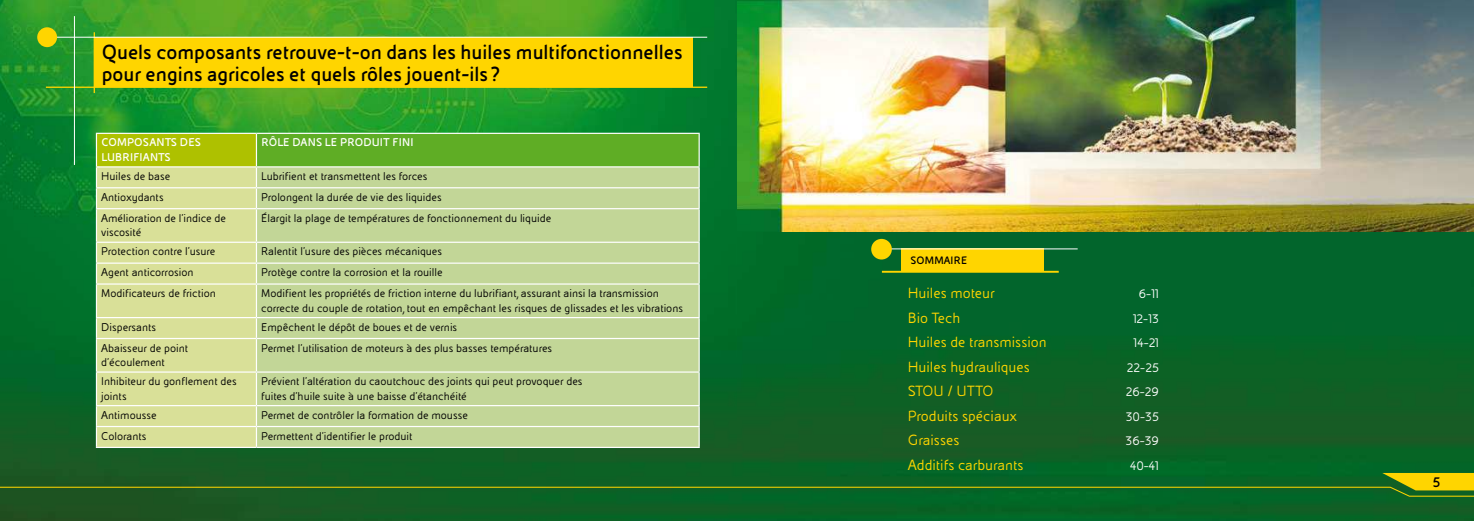
<style>
.page{position:relative;width:1474px;height:521px;background:#fff}
.page>*{position:absolute;margin:0;border:0;box-sizing:border-box;transform-origin:0 0}
.t1{font:700 21.88px/21.9px "Eni Exp";color:#000}
.t2{font:15.75px "Eni Exp Reg";color:#ffd500}
.t3{font:15.75px "Eni Exp Reg";letter-spacing:-.025em;color:#ffd500}
.t4{font:700 14.7px "Eni Exp";color:#000}
.t5{font:13.12px "Eni Exp Reg";color:#fff}
.t6{font:12.08px/14.4px "Eni Exp Reg";color:#000}
.t7{font:700 12.08px/14.4px "Eni Exp";letter-spacing:.015em;color:#fff}
.t8{font:700 11.46px "Eni Exp";letter-spacing:.015em;color:#000}
</style>
<div class="page">
<img style="left:737px;top:231px;width:736px;height:290px">
<img style="left:0;top:0;width:737px;height:521px">
<img style="left:737px;top:0;width:736px;height:231px">
<hr style="left:881px;top:271px;width:177px;height:2px;background:#ffd500">
<div style="left:901px;top:249px;width:142px;height:23px;background:#ffd500"></div>
<hr style="left:888px;top:249px;width:189px;height:1px;background:#fff">
<div style="left:871px;top:239px;width:20px;height:20px;background:#ffd500;border-radius:50%"></div>
<div style="left:96px;top:133px;width:160px;height:34px;background:#aec100"></div>
<div style="left:256px;top:133px;width:443px;height:34px;background:#5fad25"></div>
<div style="left:97px;top:167px;width:159px;height:280px;background:#d9e098"></div>
<div style="left:257px;top:167px;width:441px;height:280px;background:#c2d697"></div>
<hr style="left:96px;top:133px;width:160px;height:1px;background:#fff">
<hr style="left:96px;top:134px;width:1px;height:32px;background:#fff">
<hr style="left:256px;top:133px;width:443px;height:1px;background:#fff">
<hr style="left:256px;top:134px;width:1px;height:32px;background:#fff">
<hr style="left:698px;top:134px;width:1px;height:32px;background:#fff">
<hr style="left:96px;top:166px;width:160px;height:1px;background:#fff">
<hr style="left:256px;top:166px;width:443px;height:1px;background:#fff">
<hr style="left:96px;top:187px;width:160px;height:1px;background:#fff">
<svg style="left:96px;top:167px;width:1px;height:41px"></svg>
<hr style="left:256px;top:187px;width:443px;height:1px;background:#fff">
<svg style="left:256px;top:167px;width:1px;height:41px"></svg>
<svg style="left:698px;top:167px;width:1px;height:41px"></svg>
<hr style="left:96px;top:208px;width:160px;height:1px;background:#fff">
<hr style="left:96px;top:209px;width:1px;height:33px;background:#fff">
<hr style="left:256px;top:208px;width:443px;height:1px;background:#fff">
<hr style="left:256px;top:209px;width:1px;height:33px;background:#fff">
<hr style="left:698px;top:209px;width:1px;height:33px;background:#fff">
<hr style="left:96px;top:242px;width:160px;height:1px;background:#fff">
<hr style="left:256px;top:242px;width:443px;height:1px;background:#fff">
<hr style="left:96px;top:262px;width:160px;height:2px;background:#fff">
<svg style="left:96px;top:243px;width:1px;height:40px"></svg>
<hr style="left:256px;top:262px;width:443px;height:2px;background:#fff">
<svg style="left:256px;top:243px;width:1px;height:40px"></svg>
<svg style="left:698px;top:243px;width:1px;height:40px"></svg>
<hr style="left:96px;top:283px;width:160px;height:2px;background:#fff">
<hr style="left:96px;top:285px;width:1px;height:32px;background:#fff">
<hr style="left:256px;top:283px;width:443px;height:2px;background:#fff">
<hr style="left:256px;top:285px;width:1px;height:32px;background:#fff">
<hr style="left:698px;top:285px;width:1px;height:32px;background:#fff">
<hr style="left:96px;top:317px;width:160px;height:1px;background:#fff">
<svg style="left:96px;top:318px;width:1px;height:20px"></svg>
<hr style="left:256px;top:317px;width:443px;height:1px;background:#fff">
<svg style="left:256px;top:318px;width:1px;height:20px"></svg>
<svg style="left:698px;top:318px;width:1px;height:20px"></svg>
<hr style="left:96px;top:338px;width:160px;height:1px;background:#fff">
<hr style="left:96px;top:339px;width:1px;height:32px;background:#fff">
<hr style="left:256px;top:338px;width:443px;height:1px;background:#fff">
<hr style="left:256px;top:339px;width:1px;height:32px;background:#fff">
<hr style="left:698px;top:339px;width:1px;height:32px;background:#fff">
<hr style="left:96px;top:371px;width:160px;height:2px;background:#fff">
<hr style="left:96px;top:373px;width:1px;height:32px;background:#fff">
<hr style="left:256px;top:371px;width:443px;height:2px;background:#fff">
<hr style="left:256px;top:373px;width:1px;height:32px;background:#fff">
<hr style="left:698px;top:373px;width:1px;height:32px;background:#fff">
<hr style="left:96px;top:405px;width:160px;height:1px;background:#fff">
<hr style="left:256px;top:405px;width:443px;height:1px;background:#fff">
<svg style="left:96px;top:406px;width:1px;height:41px"></svg>
<svg style="left:256px;top:406px;width:1px;height:41px"></svg>
<svg style="left:698px;top:406px;width:1px;height:41px"></svg>
<hr style="left:96px;top:447px;width:160px;height:1px;background:#fff">
<hr style="left:256px;top:447px;width:443px;height:1px;background:#fff">
<hr style="left:96px;top:426px;width:160px;height:1px;background:#fff">
<hr style="left:256px;top:426px;width:443px;height:1px;background:#fff">
<div style="left:94px;top:37px;width:598px;height:50px;background:#ffd500"></div>
<hr style="left:46px;top:87px;width:661px;height:1px;background:#ffd500">
<hr style="left:94px;top:32px;width:1px;height:61px;background:#ffd500">
<hr style="left:74px;top:16px;width:1px;height:149px;background:#fff">
<hr style="left:51px;top:37px;width:656px;height:1px;background:#fff">
<div style="left:37px;top:27px;width:20px;height:20px;background:#ffd500;border-radius:50%"></div>
<svg style="left:0;top:473px;width:1473px;height:24px;background:#206922"></svg>
<h1 class="t1" style="left:102px;top:41px;width:582px">Quels composants retrouve-t-on dans les huiles multifonctionnelles pour engins agricoles et quels rôles jouent-ils?</h1>
<p class="t7" style="left:101px;top:135px;width:101px">COMPOSANTS DES<br>LUBRIFIANTS</p>
<p class="t7" style="left:261px;top:135px;width:154px">RÔLE DANS LE PRODUIT FINI</p>
<p class="t6" style="left:101px;top:169px;width:70px">Huiles de base</p>
<p class="t6" style="left:261px;top:169px;width:168px">Lubrifient et transmettent les forces</p>
<p class="t6" style="left:101px;top:190px;width:64px">Antioxydants</p>
<p class="t6" style="left:261px;top:190px;width:182px">Prolongent la durée de vie des liquides</p>
<p class="t6" style="left:101px;top:211px;width:126px">Amélioration de l’indice de viscosité</p>
<p class="t6" style="left:261px;top:211px;width:291px">Élargit la plage de températures de fonctionnement du liquide</p>
<p class="t6" style="left:101px;top:245px;width:116px">Protection contre l’usure</p>
<p class="t6" style="left:261px;top:245px;width:182px">Ralentit l’usure des pièces mécaniques</p>
<p class="t6" style="left:101px;top:265px;width:94px">Agent anticorrosion</p>
<p class="t6" style="left:261px;top:265px;width:183px">Protège contre la corrosion et la rouille</p>
<p class="t6" style="left:101px;top:286px;width:116px">Modificateurs de friction</p>
<p class="t6" style="left:261px;top:286px;width:423px">Modifient les propriétés de friction interne du lubrifiant, assurant ainsi la transmission correcte du couple de rotation, tout en empêchant les risques de glissades et les vibrations</p>
<p class="t6" style="left:101px;top:320px;width:56px">Dispersants</p>
<p class="t6" style="left:261px;top:320px;width:197px">Empêchent le dépôt de boues et de vernis</p>
<p class="t6" style="left:101px;top:341px;width:88px">Abaisseur de point d’écoulement</p>
<p class="t6" style="left:261px;top:341px;width:292px">Permet l’utilisation de moteurs à des plus basses températures</p>
<p class="t6" style="left:101px;top:374px;width:137px">Inhibiteur du gonflement des joints</p>
<p class="t6" style="left:261px;top:374px;width:323px">Prévient l’altération du caoutchouc des joints qui peut provoquer des fuites d’huile suite à une baisse d’étanchéité</p>
<p class="t6" style="left:101px;top:408px;width:57px">Antimousse</p>
<p class="t6" style="left:261px;top:408px;width:208px">Permet de contrôler la formation de mousse</p>
<p class="t6" style="left:101px;top:429px;width:47px">Colorants</p>
<p class="t6" style="left:261px;top:429px;width:153px">Permettent d’identifier le produit</p>
<p class="t8" style="left:910px;top:254px;width:58px">SOMMAIRE</p>
<h2 class="t2" style="left:907px;top:285px;width:88px">Huiles moteur</h2>
<p class="t5" style="left:1138px;top:287px;width:22px">6–11</p>
<h2 class="t2" style="left:907px;top:310px;width:54px">Bio Tech</h2>
<p class="t5" style="left:1132px;top:312px;width:27px">12–13</p>
<h2 class="t2" style="left:907px;top:334px;width:140px">Huiles de transmission</h2>
<p class="t5" style="left:1133px;top:336px;width:27px">14–21</p>
<h2 class="t2" style="left:907px;top:359px;width:123px">Huiles hydrauliques</h2>
<p class="t5" style="left:1126px;top:361px;width:34px">22–25</p>
<h2 class="t3" style="left:907px;top:383px;width:87px">STOU / UTTO</h2>
<p class="t5" style="left:1125px;top:385px;width:35px">26–29</p>
<h2 class="t2" style="left:907px;top:408px;width:111px">Produits spéciaux</h2>
<p class="t5" style="left:1125px;top:410px;width:35px">30–35</p>
<h2 class="t2" style="left:907px;top:432px;width:53px">Graisses</h2>
<p class="t5" style="left:1125px;top:434px;width:35px">36–39</p>
<h2 class="t2" style="left:907px;top:457px;width:117px">Additifs carburants</h2>
<p class="t5" style="left:1130px;top:459px;width:30px">40–41</p>
<p class="t4" style="left:1432px;top:475px;width:9px">5</p>
</div>
